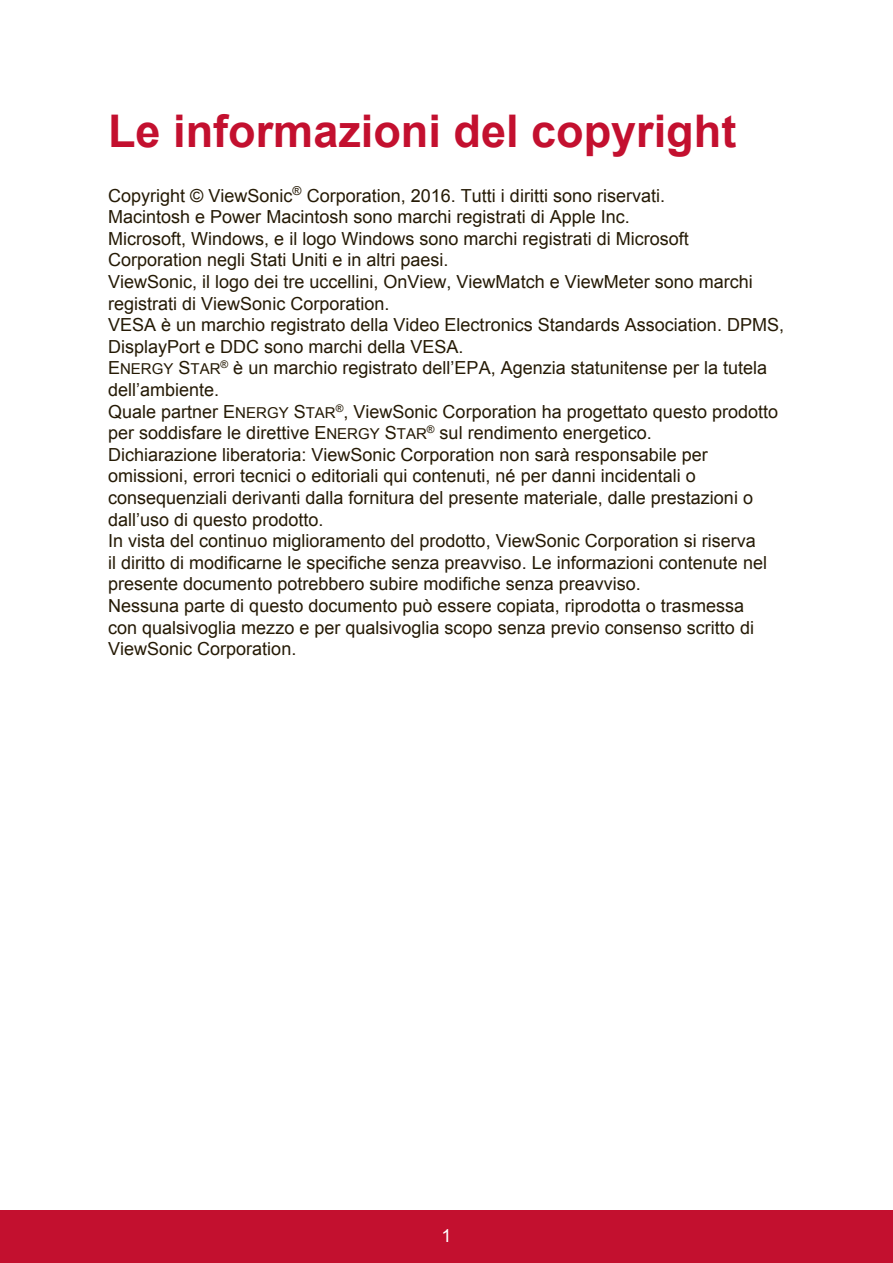
<style>
.page{position:relative;width:893px;height:1263px;background:#fff}
.page>*{position:absolute;margin:0;border:0;box-sizing:border-box;transform-origin:0 0}
.t1{font:700 45px "Arial";color:#c3102f}
.t2{font:18px/21.6px "Arial";color:#251a05}
.t3{font:18px "Arial";color:#fff}
.s1{font-size:15px}
</style>
<div class="page">
<div style="left:0;top:1210px;width:892px;height:53px;background:#c3102f"></div>
<h1 class="t1" style="left:108px;top:101px;width:629px">Le informazioni del copyright</h1>
<p class="t2" style="left:108px;top:185px;width:677px">Copyright © ViewSonic<sup>®</sup> Corporation, 2016. Tutti i diritti sono riservati.<br>Macintosh e Power Macintosh sono marchi registrati di Apple Inc.<br>Microsoft, Windows, e il logo Windows sono marchi registrati di Microsoft Corporation negli Stati Uniti e in altri paesi.<br>ViewSonic, il logo dei tre uccellini, OnView, ViewMatch e ViewMeter sono marchi registrati di ViewSonic Corporation.<br>VESA è un marchio registrato della Video Electronics Standards Association. DPMS, DisplayPort e DDC sono marchi della VESA.<br>E<span class="s1">NERGY</span> S<span class="s1">TAR</span><sup>®</sup> è un marchio registrato dell’EPA, Agenzia statunitense per la tutela dell’ambiente.<br>Quale partner E<span class="s1">NERGY</span> S<span class="s1">TAR</span><sup>®</sup>, ViewSonic Corporation ha progettato questo prodotto per soddisfare le direttive E<span class="s1">NERGY</span> S<span class="s1">TAR</span><sup>®</sup> sul rendimento energetico.<br>Dichiarazione liberatoria: ViewSonic Corporation non sarà responsabile per omissioni, errori tecnici o editoriali qui contenuti, né per danni incidentali o consequenziali derivanti dalla fornitura del presente materiale, dalle prestazioni o dall’uso di questo prodotto.<br>In vista del continuo miglioramento del prodotto, ViewSonic Corporation si riserva<br>il diritto di modificarne le specifiche senza preavviso. Le informazioni contenute nel presente documento potrebbero subire modifiche senza preavviso.<br>Nessuna parte di questo documento può essere copiata, riprodotta o trasmessa<br>con qualsivoglia mezzo e per qualsivoglia scopo senza previo consenso scritto di ViewSonic Corporation.</p>
<p class="t3" style="left:441px;top:1223px;width:12px">1</p>
</div>
